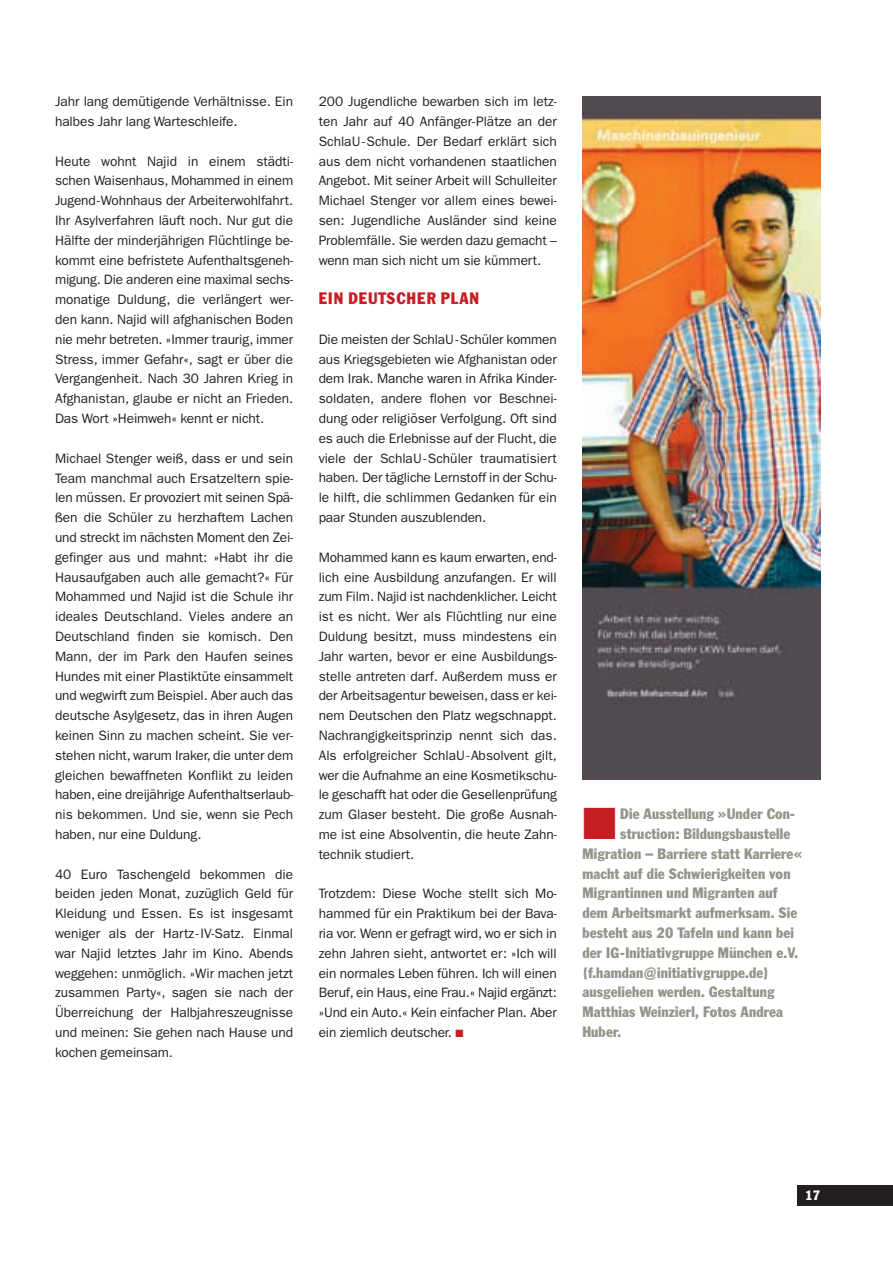
<style>
.page{position:relative;width:893px;height:1263px;background:#fff}
.page>*{position:absolute;margin:0;border:0;box-sizing:border-box;transform-origin:0 0}
.t1{font:16.5px "Franklin ATF Condensed BQ";letter-spacing:.05em;color:#c71e24}
.t2{font:15px "Franklin ATF Condensed BQ";letter-spacing:.01em;color:#94948a}
.t3{font:13.65px/19.8px "Franklin Gothic LT";letter-spacing:-.005em;color:#231f20;text-align:justify}
.t4{font:13.5px "Franklin ATF Condensed BQ";color:#fff}
.s1{color:#c71e24}
</style>
<div class="page">
<img style="left:582px;top:96px;width:238px;height:683px">
<div style="left:797px;top:1185px;width:96px;height:21px;background:#231f20"></div>
<p class="t3" style="left:55px;top:93px;width:240px">Jahr lang demütigende Verhältnisse. Ein halbes Jahr lang Warteschleife.</p>
<p class="t3" style="left:55px;top:153px;width:240px">Heute wohnt Najid in einem städti&shy;schen Waisenhaus, Mohammed in einem Jugend-Wohnhaus der Arbeiterwohlfahrt.<br>Ihr Asylverfahren läuft noch. Nur gut die Hälfte der minderjährigen Flüchtlinge be&shy;kommt eine befristete Aufenthaltsgeneh&shy;migung. Die anderen eine maximal sechs&shy;monatige Duldung, die verlängert wer&shy;den kann. Najid will afghanischen Boden nie mehr betreten. »Immer traurig, immer Stress, immer Gefahr«, sagt er über die Vergangenheit. Nach 30 Jahren Krieg in Afghanistan, glaube er nicht an Frieden.<br>Das Wort »Heimweh« kennt er nicht.</p>
<p class="t3" style="left:55px;top:450px;width:240px">Michael Stenger weiß, dass er und sein Team manchmal auch Ersatzeltern spie&shy;len müssen. Er provoziert mit seinen Spä&shy;ßen die Schüler zu herzhaftem Lachen und streckt im nächsten Moment den Zei&shy;gefinger aus und mahnt: »Habt ihr die Hausaufgaben auch alle gemacht?« Für Mohammed und Najid ist die Schule ihr ideales Deutschland. Vieles andere an Deutschland finden sie komisch. Den Mann, der im Park den Haufen seines Hundes mit einer Plastiktüte einsammelt und wegwirft zum Beispiel. Aber auch das deutsche Asylgesetz, das in ihren Augen keinen Sinn zu machen scheint. Sie ver&shy;stehen nicht, warum Iraker, die unter dem gleichen bewaffneten Konflikt zu leiden haben, eine dreijährige Aufenthaltserlaub&shy;nis bekommen. Und sie, wenn sie Pech haben, nur eine Duldung.</p>
<p class="t3" style="left:55px;top:865px;width:240px">40 Euro Taschengeld bekommen die beiden jeden Monat, zuzüglich Geld für Kleidung und Essen. Es ist insgesamt weniger als der Hartz-IV-Satz. Einmal war Najid letztes Jahr im Kino. Abends weggehen: unmöglich. »Wir machen jetzt zusammen Party«, sagen sie nach der Überreichung der Halbjahreszeugnisse und meinen: Sie gehen nach Hause und kochen gemeinsam.</p>
<p class="t3" style="left:319px;top:93px;width:240px">200 Jugendliche bewarben sich im letz&shy;ten Jahr auf 40 Anfänger-Plätze an der SchlaU-Schule. Der Bedarf erklärt sich aus dem nicht vorhandenen staatlichen Angebot. Mit seiner Arbeit will Schulleiter Michael Stenger vor allem eines bewei&shy;sen: Jugendliche Ausländer sind keine Problemfälle. Sie werden dazu gemacht – wenn man sich nicht um sie kümmert.</p>
<p class="t1" style="left:319px;top:292px;width:162px">EIN DEUTSCHER PLAN</p>
<p class="t3" style="left:319px;top:331px;width:240px">Die meisten der SchlaU-Schüler kommen aus Kriegsgebieten wie Afghanistan oder dem Irak. Manche waren in Afrika Kinder&shy;soldaten, andere flohen vor Beschnei&shy;dung oder religiöser Verfolgung. Oft sind es auch die Erlebnisse auf der Flucht, die viele der SchlaU-Schüler traumatisiert haben. Der tägliche Lernstoff in der Schu&shy;le hilft, die schlimmen Gedanken für ein paar Stunden auszublenden.</p>
<p class="t3" style="left:319px;top:549px;width:240px">Mohammed kann es kaum erwarten, end&shy;lich eine Ausbildung anzufangen. Er will zum Film. Najid ist nachdenklicher. Leicht ist es nicht. Wer als Flüchtling nur eine Duldung besitzt, muss mindestens ein Jahr warten, bevor er eine Ausbildungs&shy;stelle antreten darf. Außerdem muss er der Arbeitsagentur beweisen, dass er kei&shy;nem Deutschen den Platz wegschnappt.<br>Nachrangigkeitsprinzip nennt sich das.<br>Als erfolgreicher SchlaU-Absolvent gilt, wer die Aufnahme an eine Kosmetikschu&shy;le geschafft hat oder die Gesellenprüfung zum Glaser besteht. Die große Ausnah&shy;me ist eine Absolventin, die heute Zahn&shy;technik studiert.</p>
<p class="t3" style="left:319px;top:885px;width:240px">Trotzdem: Diese Woche stellt sich Mo&shy;hammed für ein Praktikum bei der Bava&shy;ria vor. Wenn er gefragt wird, wo er sich in zehn Jahren sieht, antwortet er: »Ich will ein normales Leben führen. Ich will einen Beruf, ein Haus, eine Frau.« Najid ergänzt: »Und ein Auto.« Kein einfacher Plan. Aber ein ziemlich deutscher. <span class="s1">■</span></p>
<p class="t2" style="left:582px;top:808px;width:214px"><span class="s1">■</span> Die Ausstellung »Under Con-</p>
<p class="t2" style="left:620px;top:828px;width:172px">struction: Bildungsbaustelle</p>
<p class="t2" style="left:582px;top:847px;width:221px">Migration – Barriere statt Karriere«</p>
<p class="t2" style="left:582px;top:867px;width:210px">macht auf die Schwierigkeiten von</p>
<p class="t2" style="left:582px;top:887px;width:197px">Migrantinnen und Migranten auf</p>
<p class="t2" style="left:582px;top:907px;width:216px">dem Arbeitsmarkt aufmerksam. Sie</p>
<p class="t2" style="left:582px;top:927px;width:213px">besteht aus 20 Tafeln und kann bei</p>
<p class="t2" style="left:582px;top:946px;width:217px">der IG-Initiativgruppe München e.V.</p>
<p class="t2" style="left:582px;top:966px;width:188px">(f.hamdan@initiativgruppe.de)</p>
<p class="t2" style="left:582px;top:986px;width:194px">ausgeliehen werden. Gestaltung</p>
<p class="t2" style="left:582px;top:1006px;width:202px">Matthias Weinzierl, Fotos Andrea</p>
<p class="t2" style="left:582px;top:1026px;width:40px">Huber.</p>
<p class="t4" style="left:805px;top:1190px;width:17px">17</p>
</div>
